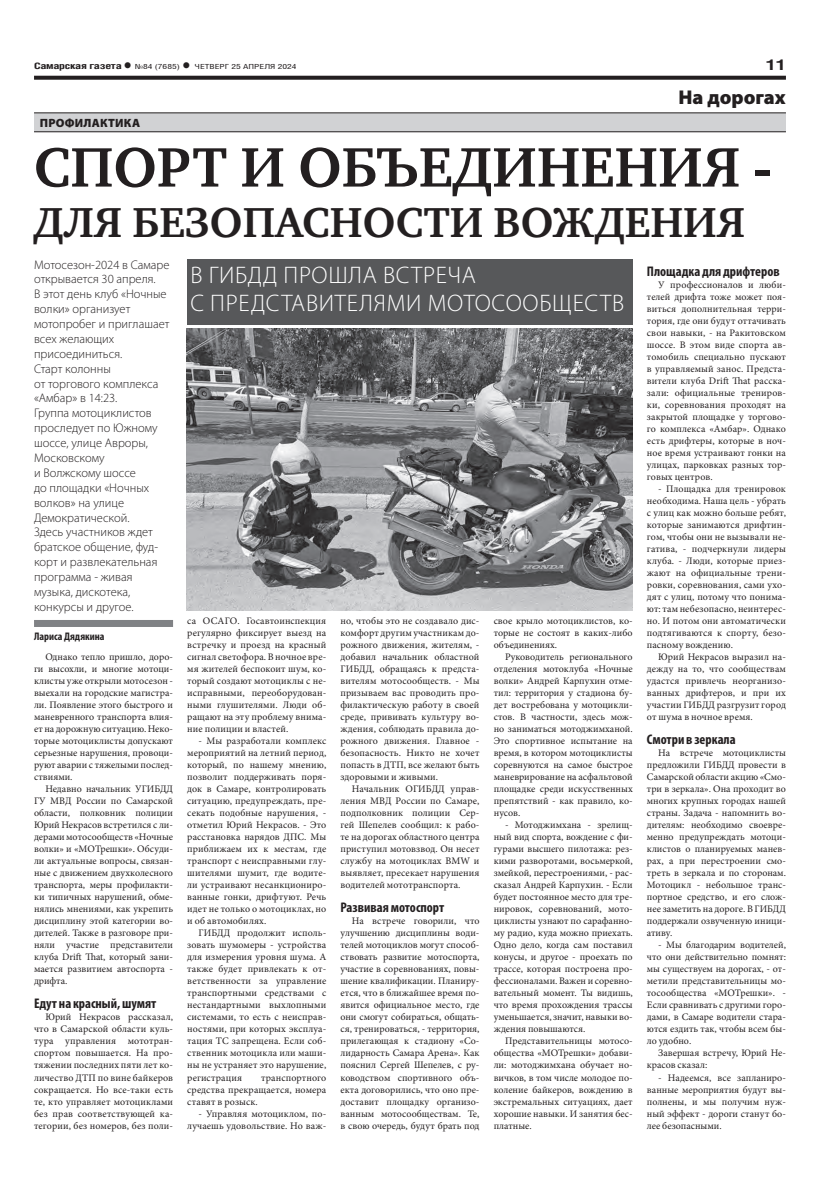
<style>
.page{position:relative;width:820px;height:1191px;background:#fff}
.page>*{position:absolute;margin:0;border:0;box-sizing:border-box;transform-origin:0 0}
.t1{font:700 57px "Charter C";color:#231f20}
.t2{font:700 43px "Charter C";color:#231f20}
.t3{font:300 24px/28px "Myriad Pro";letter-spacing:.03em;color:#fff}
.t4{font:900 20px "Myriad Pro";color:#231f20}
.t5{font:700 15px "Helios Cond";color:#231f20;scale:1.4 1}
.t6{font:700 condensed 14px "Myriad Pro";color:#231f20}
.t7{font:300 12.5px/14.9px "Myriad Pro";color:#231f20}
.t8{font:900 12px "Myriad Pro";letter-spacing:.02em;color:#231f20}
.t9{font:700 condensed 11px "Myriad Pro";color:#231f20}
.t10{font:10px/12px "Minion Pro";letter-spacing:.005em;color:#231f20;text-align:justify}
.t11{font:700 9px "Helios Cond";letter-spacing:-.02em;color:#231f20;scale:1.4 1}
.t12{font:7px "Helios Cond";color:#231f20;scale:1.4 1}
.s1{font-size:16px}
.s2{font-weight:700;font-size:16px}
</style>
<div class="page">
<svg style="left:34px;top:76px;width:751px;height:4px;background:#322f2f"></svg>
<div style="left:34px;top:113px;width:751px;height:19px;background:#d1d2d4"></div>
<hr style="left:34px;top:113px;width:751px;height:1px;background:#231f20">
<hr style="left:34px;top:131px;width:751px;height:1px;background:#231f20">
<div style="left:34px;top:620px;width:139px;height:7px;background:#808285"></div>
<div style="left:187px;top:259px;width:445px;height:65px;background:#57585a"></div>
<img style="left:187px;top:328px;width:445px;height:283px">
<p class="t11" style="left:34px;top:61px;width:71px">Самарская газета<span class="s1">•</span></p>
<p class="t12" style="left:135px;top:63px;width:117px">№84 (7685) <span class="s2">•</span> ЧЕТВЕРГ 25 АПРЕЛЯ 2024</p>
<h3 class="t5" style="left:765px;top:55px;width:16px">11</h3>
<p class="t8" style="left:40px;top:116px;width:102px">ПРОФИЛАКТИКА</p>
<h3 class="t4" style="left:678px;top:86px;width:109px">На дорогах</h3>
<h1 class="t1" style="left:34px;top:136px;width:739px">СПОРТ И ОБЪЕДИНЕНИЯ -</h1>
<h2 class="t2" style="left:34px;top:198px;width:712px">ДЛЯ БЕЗОПАСНОСТИ ВОЖДЕНИЯ</h2>
<h3 class="t3" style="left:190px;top:261px;width:435px">В ГИБДД ПРОШЛА ВСТРЕЧА<br>С ПРЕДСТАВИТЕЛЯМИ МОТОСООБЩЕСТВ</h3>
<p class="t7" style="left:34px;top:257px;width:137px">Мотосезон-2024 в Самаре открывается 30 апреля.<br>В этот день клуб «Ночные волки» организует мотопробег и приглашает всех желающих присоединиться.<br>Старт колонны<br>от торгового комплекса «Амбар» в 14:23.<br>Группа мотоциклистов проследует по Южному шоссе, улице Авроры,<br>Московскому<br>и Волжскому шоссе<br>до площадки «Ночных волков» на улице<br>Демократической.<br>Здесь участников ждет братское общение, фуд&shy;корт и развлекательная программа - живая музыка, дискотека, конкурсы и другое.</p>
<h3 class="t6" style="left:646px;top:263px;width:134px">Площадка для дрифтеров</h3>
<p class="t10" style="left:646px;top:279px;width:140px;text-indent:11px">У профессионалов и люби&shy;телей дрифта тоже может поя&shy;виться дополнительная терри&shy;тория, где они будут оттачивать свои навыки, - на Ракитовском шоссе. В этом виде спорта ав&shy;томобиль специально пускают в управляемый занос. Предста&shy;вители клуба Drift That расска&shy;зали: официальные трениров&shy;ки, соревнования проходят на закрытой площадке у торгово&shy;го комплекса «Амбар». Однако есть дрифтеры, которые в ноч&shy;ное время устраивают гонки на улицах, парковках разных тор&shy;говых центров.</p>
<p class="t10" style="left:646px;top:483px;width:140px;text-indent:11px">- Площадка для тренировок необходима. Наша цель - убрать с улиц как можно больше ребят, которые занимаются дрифтин&shy;гом, чтобы они не вызывали не&shy;гатива, - подчеркнули лидеры клуба. - Люди, которые приез&shy;жают на официальные трени&shy;ровки, соревнования, сами ухо&shy;дят с улиц, потому что понима&shy;ют: там небезопасно, неинтерес&shy;но. И потом они автоматически подтягиваются к спорту, безо&shy;пасному вождению.</p>
<p class="t10" style="left:646px;top:651px;width:140px;text-indent:11px">Юрий Некрасов выразил на&shy;дежду на то, что сообществам удастся привлечь неорганизо&shy;ванных дрифтеров, и при их участии ГИБДД разгрузит город от шума в ночное время.</p>
<h3 class="t6" style="left:646px;top:731px;width:90px">Смотри в зеркала</h3>
<p class="t10" style="left:646px;top:747px;width:140px;text-indent:11px">На встрече мотоциклисты предложили ГИБДД провести в Самарской области акцию «Смо&shy;три в зеркала». Она проходит во многих крупных городах нашей страны. Задача - напомнить во&shy;дителям: необходимо своевре&shy;менно предупреждать мотоци&shy;клистов о планируемых манев&shy;рах, а при перестроении смо&shy;треть в зеркала и по сторонам.<br>Мотоцикл - небольшое транс&shy;портное средство, и его слож&shy;нее заметить на дороге. В ГИБДД поддержали озвученную иници&shy;ативу.</p>
<p class="t10" style="left:646px;top:939px;width:140px;text-indent:11px">- Мы благодарим водителей, что они действительно помнят: мы существуем на дорогах, - от&shy;метили представительницы мо&shy;тосообщества «МОТрешки». - Если сравнивать с другими горо&shy;дами, в Самаре водители стара&shy;ются ездить так, чтобы всем бы&shy;ло удобно.</p>
<p class="t10" style="left:646px;top:1047px;width:140px;text-indent:11px">Завершая встречу, Юрий Не&shy;красов сказал:</p>
<p class="t10" style="left:646px;top:1071px;width:140px;text-indent:11px">- Надеемся, все запланиро&shy;ванные мероприятия будут вы&shy;полнены, и мы получим нуж&shy;ный эффект - дороги станут бо&shy;лее безопасными.</p>
<p class="t10" style="left:340px;top:615px;width:140px">но, чтобы это не создавало дис&shy;комфорт другим участникам до&shy;рожного движения, жителям, - добавил начальник областной ГИБДД, обращаясь к предста&shy;вителям мотосообществ. - Мы призываем вас проводить про&shy;филактическую работу в своей среде, прививать культуру во&shy;ждения, соблюдать правила до&shy;рожного движения. Главное - безопасность. Никто не хочет попасть в ДТП, все желают быть здоровыми и живыми.</p>
<p class="t10" style="left:340px;top:783px;width:140px;text-indent:11px">Начальник ОГИБДД управ&shy;ления МВД России по Самаре, подполковник полиции Сер&shy;гей Шепелев сообщил: к рабо&shy;те на дорогах областного центра приступил мотовзвод. Он несет службу на мотоциклах BMW и выявляет, пресекает нарушения водителей мототранспорта.</p>
<h3 class="t6" style="left:340px;top:899px;width:105px">Развивая мотоспорт</h3>
<p class="t10" style="left:340px;top:915px;width:140px;text-indent:11px">На встрече говорили, что улучшению дисциплины води&shy;телей мотоциклов могут способ&shy;ствовать развитие мотоспорта, участие в соревнованиях, повы&shy;шение квалификации. Планиру&shy;ется, что в ближайшее время по&shy;явится официальное место, где они смогут собираться, общать&shy;ся, тренироваться, - территория, прилегающая к стадиону «Со&shy;лидарность Самара Арена». Как пояснил Сергей Шепелев, с ру&shy;ководством спортивного объ&shy;екта договорились, что оно пре&shy;доставит площадку организо&shy;ванным мотосообществам. Те, в свою очередь, будут брать под</p>
<p class="t10" style="left:187px;top:615px;width:140px">са ОСАГО. Госавтоинспекция регулярно фиксирует выезд на встречку и проезд на красный сигнал светофора. В ночное вре&shy;мя жителей беспокоит шум, ко&shy;торый создают мотоциклы с не&shy;исправными, переоборудован&shy;ными глушителями. Люди об&shy;ращают на эту проблему внима&shy;ние полиции и властей.</p>
<p class="t10" style="left:187px;top:735px;width:140px;text-indent:11px">- Мы разработали комплекс мероприятий на летний период, который, по нашему мнению, позволит поддерживать поря&shy;док в Самаре, контролировать ситуацию, предупреждать, пре&shy;секать подобные нарушения, - отметил Юрий Некрасов. - Это расстановка нарядов ДПС. Мы приближаем их к местам, где транспорт с неисправными глу&shy;шителями шумит, где водите&shy;ли устраивают несанкциониро&shy;ванные гонки, дрифтуют. Речь идет не только о мотоциклах, но и об автомобилях.</p>
<p class="t10" style="left:187px;top:927px;width:140px;text-indent:11px">ГИБДД продолжит исполь&shy;зовать шумомеры - устройства для измерения уровня шума. А также будет привлекать к от&shy;ветственности за управление транспортными средствами с нестандартными выхлопными системами, то есть с неисправ&shy;ностями, при которых эксплуа&shy;тация ТС запрещена. Если соб&shy;ственник мотоцикла или маши&shy;ны не устраняет это нарушение, регистрация</p>
<p class="t10" style="left:493px;top:615px;width:140px">свое крыло мотоциклистов, ко&shy;торые не состоят в каких-либо объединениях.</p>
<p class="t10" style="left:493px;top:651px;width:140px;text-indent:11px">Руководитель регионального отделения мотоклуба «Ночные волки» Андрей Карпухин отме&shy;тил: территория у стадиона бу&shy;дет востребована у мотоцикли&shy;стов. В частности, здесь мож&shy;но заниматься мотоджимханой.<br>Это спортивное испытание на время, в котором мотоциклисты соревнуются на самое быстрое маневрирование на асфальтовой площадке среди искусственных препятствий - как правило, ко&shy;нусов.</p>
<p class="t10" style="left:493px;top:819px;width:140px;text-indent:11px">- Мотоджимхана - зрелищ&shy;ный вид спорта, вождение с фи&shy;гурами высшего пилотажа: рез&shy;кими разворотами, восьмеркой, змейкой, перестроениями, - рас&shy;сказал Андрей Карпухин. - Если будет постоянное место для тре&shy;нировок, соревнований, мото&shy;циклисты узнают по сарафанно&shy;му радио, куда можно приехать.<br>Одно дело, когда сам поставил конусы, и другое - проехать по трассе, которая построена про&shy;фессионалами. Важен и соревно&shy;вательный момент. Ты видишь, что время прохождения трассы уменьшается, значит, навыки во&shy;ждения повышаются.</p>
<p class="t10" style="left:493px;top:1035px;width:140px;text-indent:11px">Представительницы мотосо&shy;общества «МОТрешки» добави&shy;ли: мотоджимхана обучает но&shy;вичков, в том числе молодое по&shy;коление байкеров, вождению в экстремальных ситуациях, дает хорошие навыки. И занятия бес&shy;платные.</p>
<p class="t9" style="left:34px;top:630px;width:72px">Лариса Дядякина</p>
<p class="t10" style="left:34px;top:651px;width:140px;text-indent:11px">Однако тепло пришло, доро&shy;ги высохли, и многие мотоци&shy;клисты уже открыли мотосезон - выехали на городские магистра&shy;ли. Появление этого быстрого и маневренного транспорта влия&shy;ет на дорожную ситуацию. Неко&shy;торые мотоциклисты допускают серьезные нарушения, провоци&shy;руют аварии с тяжелыми послед&shy;ствиями.</p>
<p class="t10" style="left:34px;top:783px;width:140px;text-indent:11px">Недавно начальник УГИБДД ГУ МВД России по Самарской области, полковник полиции Юрий Некрасов встретился с ли&shy;дерами мотосообществ «Ночные волки» и «МОТрешки». Обсуди&shy;ли актуальные вопросы, связан&shy;ные с движением двухколесного транспорта, меры профилакти&shy;ки типичных нарушений, обме&shy;нялись мнениями, как укрепить дисциплину этой категории во&shy;дителей. Также в разговоре при&shy;няли участие представители клуба Drift That, который зани&shy;мается развитием автоспорта - дрифта.</p>
<h3 class="t6" style="left:34px;top:995px;width:124px">Едут на красный, шумят</h3>
<p class="t10" style="left:34px;top:1011px;width:140px;text-indent:11px">Юрий Некрасов рассказал, что в Самарской области куль&shy;тура управления мототран&shy;спортом повышается. На про&shy;тяжении последних пяти лет ко&shy;личество ДТП по вине байкеров сокращается. Но все-таки есть те, кто управляет мотоциклами без прав соответствующей ка&shy;тегории, без номеров, без поли-</p>
<p class="t10" style="left:187px;top:1071px;width:140px;text-indent:74px">транспортного средства прекращается, номера ставят в розыск.</p>
<p class="t10" style="left:187px;top:1107px;width:140px;text-align:right">- Управляя мотоциклом, по&shy;лучаешь удовольствие. Но важ-</p>
</div>
